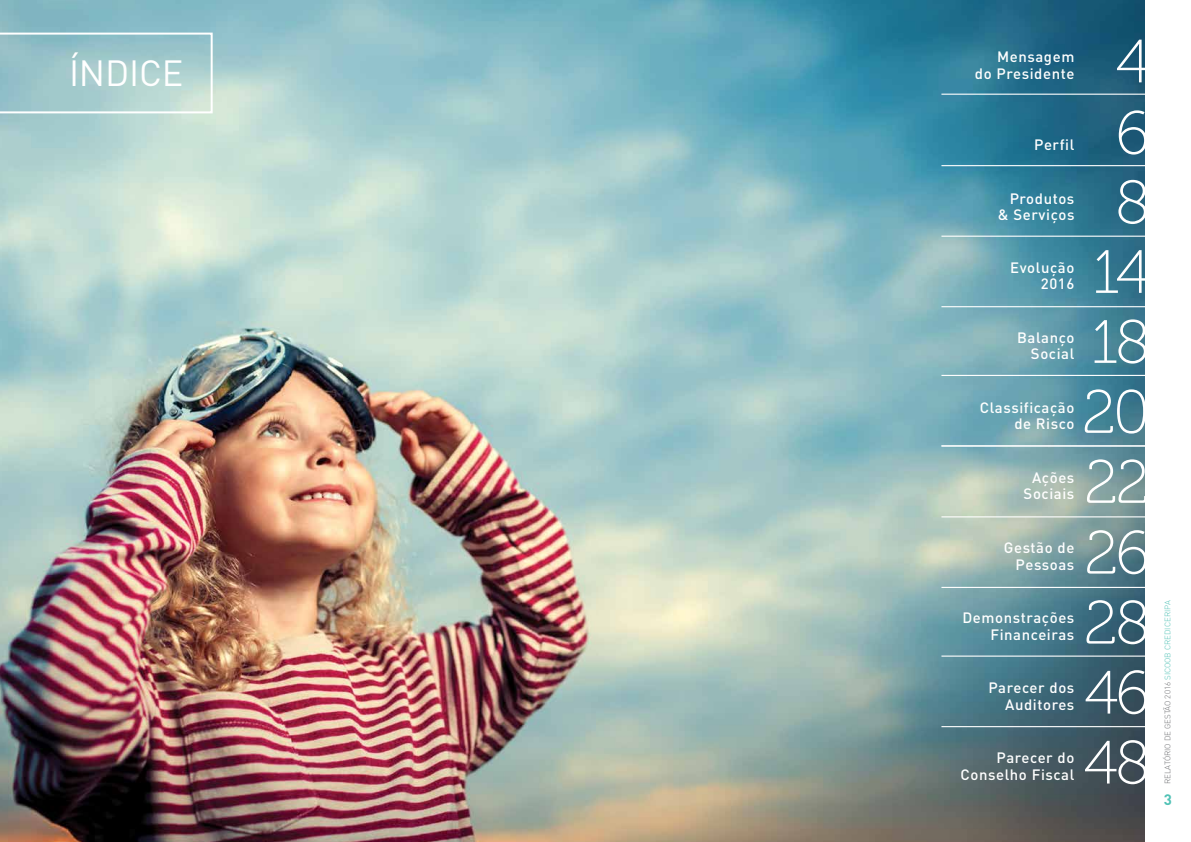
<style>
.page{position:relative;width:1191px;height:842px;background:#fff}
.page>*{position:absolute;margin:0;border:0;box-sizing:border-box;transform-origin:0 0}
.t1{font:61px "Museo 100";letter-spacing:-.04em;color:#fff}
.t2{font:36px "DIN";letter-spacing:-.005em;color:#fff}
.t3{font:700 15px "DIN";color:#52c2b6}
.t4{font:500 14.9px/16.4px "DIN";letter-spacing:.04em;color:#fff;text-align:right}
.t5{font:300 8px "DIN";color:#6d6e71}
.s1{color:#52c2b6}
</style>
<div class="page">
<img style="left:595px;top:0;width:549px;height:842px">
<img style="left:0;top:0;width:595px;height:842px">
<svg style="left:0;top:33px;width:213px;height:80px;background:#a7ccce"></svg>
<hr style="left:941px;top:516px;width:204px;height:1px;background:#fff">
<hr style="left:941px;top:375px;width:204px;height:1px;background:#fff">
<hr style="left:941px;top:655px;width:204px;height:2px;background:#fff">
<hr style="left:941px;top:306px;width:204px;height:1px;background:#fff">
<hr style="left:941px;top:587px;width:204px;height:1px;background:#fff">
<hr style="left:941px;top:445px;width:204px;height:1px;background:#fff">
<hr style="left:941px;top:726px;width:204px;height:1px;background:#fff">
<hr style="left:941px;top:165px;width:204px;height:1px;background:#fff">
<hr style="left:941px;top:94px;width:204px;height:1px;background:#fff">
<hr style="left:941px;top:236px;width:204px;height:1px;background:#fff">
<h2 class="t2" style="left:69px;top:51px;width:116px">ÍNDICE</h2>
<p class="t4" style="left:975px;top:48px;width:101px">Mensagem<br>do Presidente</p>
<h1 class="t1" style="left:1116px;top:29px;width:35px">4</h1>
<p class="t4" style="left:1034px;top:136px;width:42px">Perfil</p>
<p class="t4" style="left:998px;top:190px;width:78px">Produtos &amp; Serviços</p>
<p class="t4" style="left:1010px;top:259px;width:66px">Evolução<br>2016</p>
<p class="t4" style="left:1017px;top:329px;width:59px">Balanço<br>Social</p>
<p class="t4" style="left:979px;top:399px;width:96px">Classificação de Risco</p>
<p class="t4" style="left:1023px;top:469px;width:52px;text-align:center">Ações<br>Sociais</p>
<h1 class="t1" style="left:1115px;top:101px;width:35px">6</h1>
<h1 class="t1" style="left:1115px;top:170px;width:36px">8</h1>
<h1 class="t1" style="left:1092px;top:240px;width:59px">14</h1>
<h1 class="t1" style="left:1090px;top:310px;width:61px">18</h1>
<h1 class="t1" style="left:1082px;top:379px;width:69px">20</h1>
<h1 class="t1" style="left:1084px;top:449px;width:67px">22</h1>
<p class="t4" style="left:1003px;top:539px;width:72px">Gestão de<br>Pessoas</p>
<p class="t4" style="left:962px;top:609px;width:113px">Demonstrações<br>Financeiras</p>
<p class="t4" style="left:988px;top:679px;width:87px">Parecer dos<br>Auditores</p>
<p class="t4" style="left:960px;top:749px;width:115px">Parecer do<br>Conselho Fiscal</p>
<h1 class="t1" style="left:1084px;top:520px;width:67px">26</h1>
<h1 class="t1" style="left:1083px;top:590px;width:67px">28</h1>
<h1 class="t1" style="left:1084px;top:660px;width:66px">46</h1>
<h1 class="t1" style="left:1084px;top:730px;width:67px">48</h1>
<p class="t5" style="left:1162px;top:784px;width:185px;rotate:-90deg">RELATÓRIO DE GESTÃO 2016 <span class="s1">SICOOB CREDICERIPA</span></p>
<p class="t3" style="left:1163px;top:790px;width:10px">3</p>
</div>
